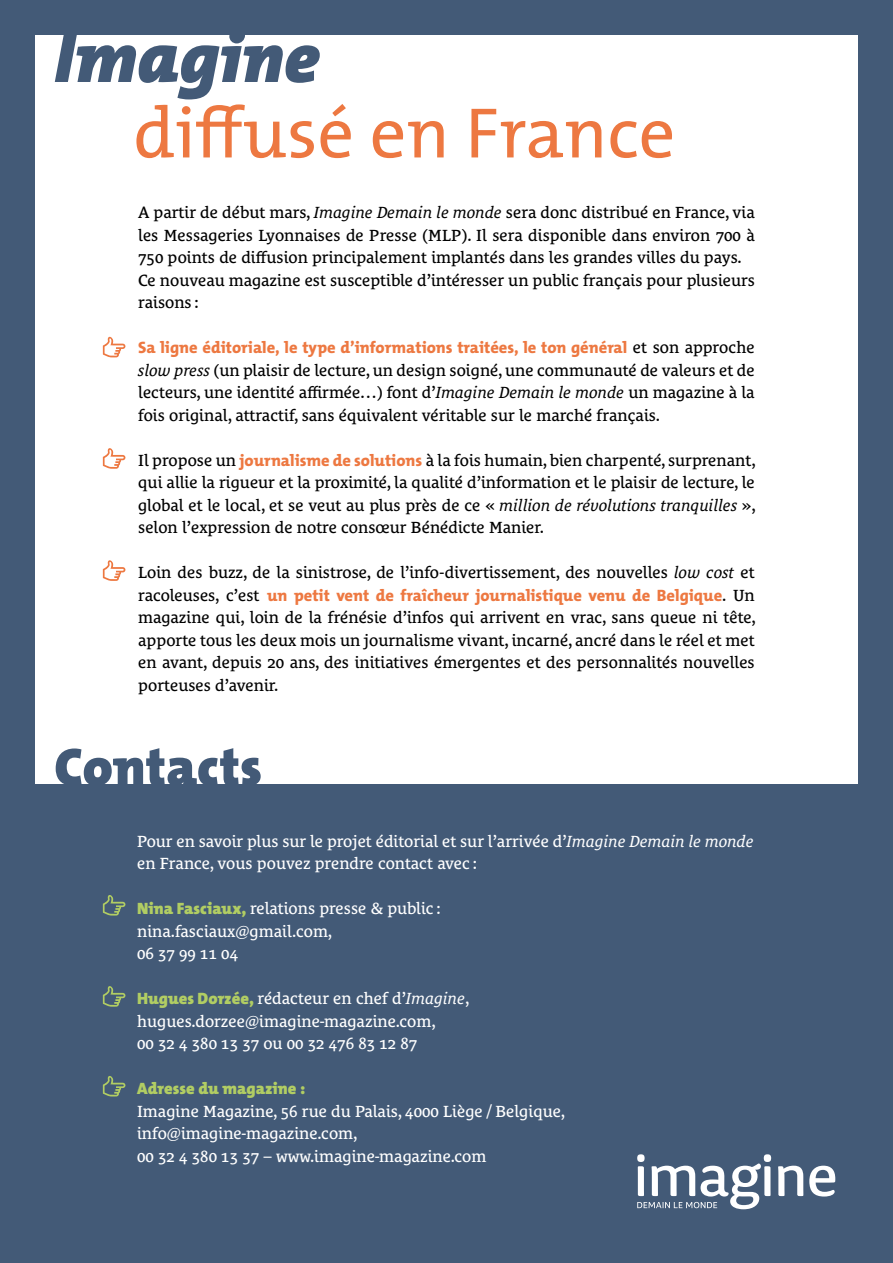
<style>
.page{position:relative;width:893px;height:1263px;background:#fff}
.page>*{position:absolute;margin:0;border:0;box-sizing:border-box;transform-origin:0 0}
.t1{font:72px "The Mix B W5 Plain";color:#ed7841}
.t2{font:italic 900 72px "The Mix B W9";color:#435a77}
.t3{font:900 54px "The Mix B W9";color:#435a77}
.t4{font:16.5px/22.5px "Le Monde Courrier Std";color:#000;text-align:justify}
.t5{font:16.5px/22.5px "Le Monde Courrier Std";color:#fff}
.t6{font:800 16.5px "The Mix B W8";color:#ed7841}
.t7{font:900 16.5px "The Mix B W9";color:#b1cd63}
.s1{font-style:italic}
.s2{font-family:"Le Monde Courrier Std";font-weight:400;color:#000}
.s3{font-family:"The Mix B W8";font-weight:800;color:#ed7841}
.s4{font-family:"The Mix B W9";font-weight:900;color:#b1cd63}
</style>
<div class="page">
<div style="left:0;top:1229px;width:893px;height:34px;background:#435a77"></div>
<div style="left:0;top:784px;width:893px;height:465px;background:#435a77"></div>
<svg style="left:637px;top:1154px;width:198px;height:55px"></svg>
<div style="left:0;top:0;width:893px;height:34px;background:#435a77"></div>
<div style="left:0;top:0;width:34px;height:906px;background:#435a77"></div>
<div style="left:859px;top:0;width:34px;height:901px;background:#435a77"></div>
<svg style="left:103px;top:337px;width:22px;height:20px"></svg>
<svg style="left:103px;top:448px;width:22px;height:21px"></svg>
<svg style="left:103px;top:560px;width:22px;height:21px"></svg>
<svg style="left:103px;top:895px;width:22px;height:20px"></svg>
<svg style="left:103px;top:986px;width:22px;height:21px"></svg>
<svg style="left:103px;top:1076px;width:22px;height:20px"></svg>
<h1 class="t2" style="left:54px;top:10px;width:267px">Imagine</h1>
<h1 class="t1" style="left:133px;top:87px;width:543px">diffusé en France</h1>
<p class="t4" style="left:138px;top:201px;width:618px;text-align:left">A partir de début mars, <span class="s1">Imagine Demain le monde</span> sera donc distribué en France, via les Messageries Lyonnaises de Presse (MLP). Il sera disponible dans environ 700 à 750 points de diffusion principalement implantés dans les grandes villes du pays.<br>Ce nouveau magazine est susceptible d’intéresser un public français pour plusieurs raisons :</p>
<p class="t6" style="left:138px;top:337px;width:618px">Sa ligne éditoriale, le type d’informations traitées, le ton général <span class="s2">et son approche</span></p>
<p class="t4" style="left:138px;top:359px;width:618px"><span class="s1">slow press</span> (un plaisir de lecture, un design soigné, une communauté de valeurs et de lecteurs, une identité affirmée…) font d’<span class="s1">Imagine Demain le monde</span> un magazine à la fois original, attractif, sans équivalent véritable sur le marché français.</p>
<p class="t4" style="left:138px;top:449px;width:619px">Il propose un <span class="s3">journalisme de solutions</span> à la fois humain, bien charpenté, surprenant, qui allie la rigueur et la proximité, la qualité d’information et le plaisir de lecture, le global et le local, et se veut au plus près de ce « <span class="s1">million de révolutions tranquilles</span> », selon l’expression de notre consœur Bénédicte Manier.</p>
<p class="t4" style="left:138px;top:561px;width:618px">Loin des buzz, de la sinistrose, de l’info-divertissement, des nouvelles <span class="s1">low cost</span> et</p>
<p class="t6" style="left:138px;top:585px;width:618px"><span class="s2">racoleuses, c’est</span> un petit vent de fraîcheur journalistique venu de Belgique<span class="s2">. Un</span></p>
<p class="t4" style="left:138px;top:606px;width:619px">magazine qui, loin de la frénésie d’infos qui arrivent en vrac, sans queue ni tête, apporte tous les deux mois un journalisme vivant, incarné, ancré dans le réel et met en avant, depuis 20 ans, des initiatives émergentes et des personnalités nouvelles porteuses d’avenir.</p>
<h2 class="t3" style="left:54px;top:732px;width:209px">Contacts</h2>
<p class="t5" style="left:137px;top:829px;width:618px">Pour en savoir plus sur le projet éditorial et sur l’arrivée d’<span class="s1">Imagine Demain le monde </span>en France, vous pouvez prendre contact avec :</p>
<p class="t5" style="left:137px;top:897px;width:305px"><span class="s4">Nina Fasciaux,</span> relations presse &amp; public : nina.fasciaux@gmail.com,<br>06 37 99 11 04</p>
<p class="t5" style="left:137px;top:987px;width:334px"><span class="s4">Hugues Dorzée,</span> rédacteur en chef d’<span class="s1">Imagine</span>, hugues.dorzee@imagine-magazine.com,<br>00 32 4 380 13 37 ou 00 32 476 83 12 87</p>
<p class="t7" style="left:137px;top:1078px;width:170px">Adresse du magazine :</p>
<p class="t5" style="left:137px;top:1099px;width:429px">Imagine Magazine, 56 rue du Palais, 4000 Liège / Belgique, info@imagine-magazine.com,<br>00 32 4 380 13 37 – www.imagine-magazine.com</p>
</div>
